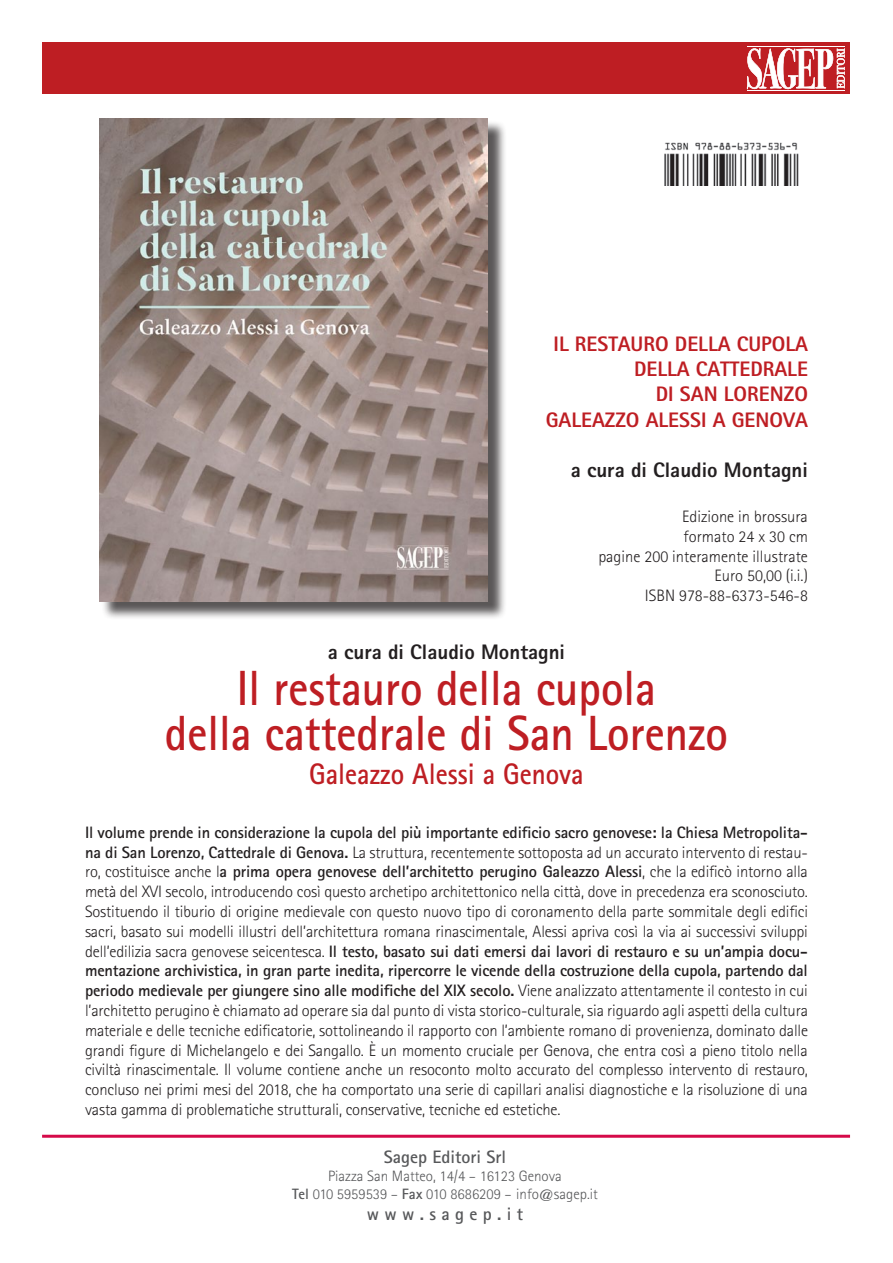
<style>
.page{position:relative;width:893px;height:1263px;background:#fff}
.page>*{position:absolute;margin:0;border:0;box-sizing:border-box;transform-origin:0 0}
.t1{font:700 49.5px "Rotis Sans Serif Std";color:#be1e23;scale:.91 1}
.t2{font:700 29.7px "Rotis Sans Serif Std";color:#be1e23;scale:.91 1}
.t3{font:800 21px "Rotis Sans Serif Std";color:#be1e23}
.t4{font:800 21px "Rotis Sans Serif Std";color:#231f20}
.t5{font:700 18px "Rotis Sans Serif Std";color:#57585a}
.t6{font:300 16.5px/19.8px "Rotis Sans Serif Std";letter-spacing:-.01em;color:#231f20;text-align:justify}
.t7{font:300 15px "Rotis Sans Serif Std";color:#57585a}
.s1{font-weight:700}
</style>
<div class="page">
<hr style="left:42px;top:1135px;width:808px;height:3px;background:#d50a49">
<div style="left:43px;top:43px;width:807px;height:51px;background:#be1e23"></div>
<svg style="left:747px;top:48px;width:98px;height:41px"></svg>
<hr style="left:747px;top:46px;width:98px;height:1px;background:#fff">
<hr style="left:748px;top:91px;width:97px;height:1px;background:#fff">
<hr style="left:748px;top:90px;width:97px;height:1px;background:#fff">
<div style="left:101px;top:120px;width:405px;height:500px;background:#231f20;opacity:.75"></div>
<img style="left:99px;top:118px;width:389px;height:483px">
<img style="left:664px;top:142px;width:135px;height:43px">
<p class="t3" style="left:554px;top:330px;width:256px">IL RESTAURO DELLA CUPOLA</p>
<p class="t3" style="left:634px;top:356px;width:175px">DELLA CATTEDRALE</p>
<p class="t3" style="left:656px;top:381px;width:154px">DI SAN LORENZO</p>
<p class="t3" style="left:546px;top:406px;width:264px">GALEAZZO ALESSI A GENOVA</p>
<p class="t4" style="left:571px;top:456px;width:239px">a cura di Claudio Montagni</p>
<p class="t6" style="left:682px;top:506px;width:127px">Edizione in brossura</p>
<p class="t6" style="left:684px;top:526px;width:126px">formato 24 x 30 cm</p>
<p class="t6" style="left:598px;top:546px;width:211px">pagine 200 interamente illustrate</p>
<p class="t6" style="left:714px;top:566px;width:95px">Euro 50,00 (i.i.)</p>
<p class="t6" style="left:645px;top:586px;width:165px">ISBN 978-88-6373-546-8</p>
<p class="t4" style="left:328px;top:638px;width:239px">a cura di Claudio Montagni</p>
<p class="t1" style="left:237px;top:657px;width:462px">Il restauro della cupola</p>
<p class="t1" style="left:165px;top:702px;width:620px">della cattedrale di San Lorenzo</p>
<p class="t2" style="left:309px;top:755px;width:303px">Galeazzo Alessi a Genova</p>
<p class="t6" style="left:85px;top:822px;width:724px"><span class="s1">Il volume prende in considerazione la cupola del più importante edificio sacro genovese: la Chiesa Metropolita&shy;na di San Lorenzo, Cattedrale di Genova.</span> La struttura, recentemente sottoposta ad un accurato intervento di restau&shy;ro, costituisce anche l<span class="s1">a prima opera genovese dell’architetto perugino Galeazzo Alessi</span>, che la edificò intorno alla metà del XVI secolo, introducendo così questo archetipo architettonico nella città, dove in precedenza era sconosciuto.</p>
<p class="t6" style="left:85px;top:901px;width:724px">Sostituendo il tiburio di origine medievale con questo nuovo tipo di coronamento della parte sommitale degli edifici sacri, basato sui modelli illustri dell’architettura romana rinascimentale, Alessi apriva così la via ai successivi sviluppi dell’edilizia sacra genovese seicentesca. <span class="s1">Il testo, basato sui dati emersi dai lavori di restauro e su un’ampia docu&shy;mentazione archivistica, in gran parte inedita, ripercorre le vicende della costruzione della cupola, partendo dal periodo medievale per giungere sino alle modifiche del XIX secolo.</span> Viene analizzato attentamente il contesto in cui l’architetto perugino è chiamato ad operare sia dal punto di vista storico-culturale, sia riguardo agli aspetti della cultura materiale e delle tecniche edificatorie, sottolineando il rapporto con l’ambiente romano di provenienza, dominato dalle grandi figure di Michelangelo e dei Sangallo. È un momento cruciale per Genova, che entra così a pieno titolo nella civiltà rinascimentale. Il volume contiene anche un resoconto molto accurato del complesso intervento di restauro, concluso nei primi mesi del 2018, che ha comportato una serie di capillari analisi diagnostiche e la risoluzione di una vasta gamma di problematiche strutturali, conservative, tecniche ed estetiche.</p>
<p class="t5" style="left:384px;top:1145px;width:124px">Sagep Editori Srl</p>
<p class="t7" style="left:328px;top:1167px;width:235px">Piazza San Matteo, 14/4 – 16123 Genova</p>
<p class="t7" style="left:292px;top:1185px;width:307px"><span class="s1">Tel</span> 010 5959539 – <span class="s1">Fax</span> 010 8686209 – info@sagep.it</p>
<p class="t5" style="left:367px;top:1203px;width:158px">w w w . s a g e p . i t</p>
</div>
